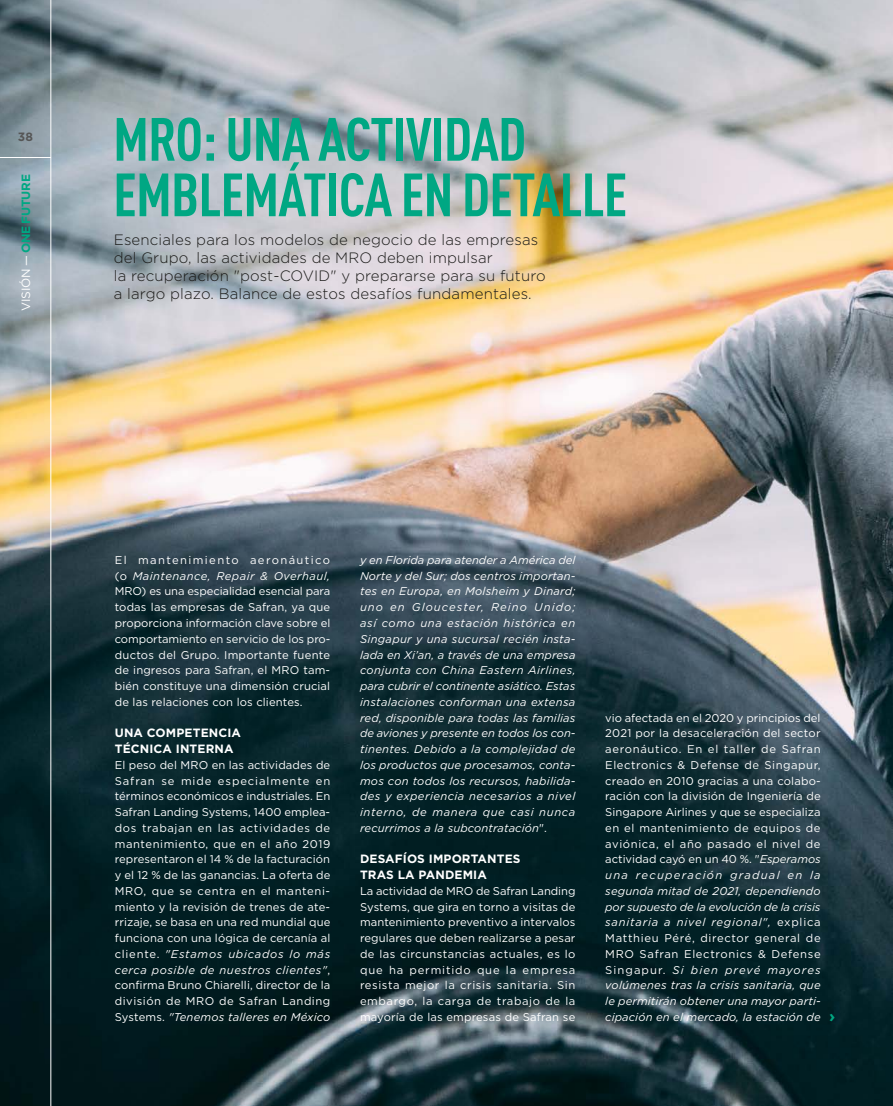
<style>
.page{position:relative;width:893px;height:1106px;background:#fff}
.page>*{position:absolute;margin:0;border:0;box-sizing:border-box;transform-origin:0 0}
.t1{font:700 condensed 60px/55.5px "DIN Pro";letter-spacing:-.015em;color:#00a783}
.t2{font:700 16.5px "Gotham";color:#00a783}
.t3{font:300 15px/18px "Gotham";letter-spacing:.01em;color:#1a1a18}
.t4{font:700 12px/15.8px "Gotham";letter-spacing:.01em;color:#fff}
.t5{font:700 12px "Gotham";letter-spacing:-.02em;color:#00a783}
.t6{font:700 12px "Gotham";color:#565656}
.t7{font:11.25px/15.8px "Gotham";letter-spacing:.01em;color:#fff;text-align:justify}
.t8{font:italic 11.25px/15.8px "Gotham";letter-spacing:.01em;color:#fff;text-align:justify}
.s1{font-weight:400;color:#fff}
.s2{font-style:italic}
.s3{font-style:normal}
</style>
<div class="page">
<img style="left:0;top:0;width:893px;height:1106px">
<hr style="left:0;top:157px;width:51px;height:1px;background:#fff">
<hr style="left:51px;top:0;width:1px;height:1106px;background:#fff">
<p class="t6" style="left:18px;top:129px;width:17px">38</p>
<p class="t5" style="left:18px;top:311px;width:138px;rotate:-90deg"><span class="s1">VISIÓN —</span> ONE FUTURE</p>
<h1 class="t1" style="left:113px;top:107px;width:516px">MRO: UNA ACTIVIDAD<br>EMBLEMÁTICA EN DETALLE</h1>
<h3 class="t3" style="left:114px;top:230px;width:433px">Esenciales para los modelos de negocio de las empresas del Grupo, las actividades de MRO deben impulsar<br>la recuperación "post-COVID" y prepararse para su futuro a largo plazo. Balance de estos desafíos fundamentales.</h3>
<p class="t7" style="left:115px;top:552px;width:217px">El mantenimiento aeronáutico (o <span class="s2">Maintenance, Repair &amp; Overhaul, </span>MRO) es una especialidad esencial para todas las empresas de Safran, ya que proporciona información clave sobre el comportamiento en servicio de los pro&shy;ductos del Grupo. Importante fuente de ingresos para Safran, el MRO tam&shy;bién constituye una dimensión crucial de las relaciones con los clientes.</p>
<p class="t4" style="left:115px;top:725px;width:128px">UNA COMPETENCIA<br>TÉCNICA INTERNA</p>
<p class="t7" style="left:115px;top:756px;width:217px">El peso del MRO en las actividades de Safran se mide especialmente en términos económicos e industriales. En Safran Landing Systems, 1400 emplea&shy;dos trabajan en las actividades de mantenimiento, que en el año 2019 representaron el 14 % de la facturación y el 12 % de las ganancias. La oferta de MRO, que se centra en el manteni&shy;miento y la revisión de trenes de ate&shy;rrizaje, se basa en una red mundial que funciona con una lógica de cercanía al cliente. <span class="s2">"Estamos ubicados lo más cerca posible de nuestros clientes"</span>, confirma Bruno Chiarelli, director de la división de MRO de Safran Landing Systems. <span class="s2">"Tenemos talleres en México</span></p>
<p class="t8" style="left:360px;top:552px;width:217px">y en Florida para atender a América del Norte y del Sur; dos centros importan&shy;tes en Europa, en Molsheim y Dinard; uno en Gloucester, Reino Unido; así como una estación histórica en Singapur y una sucursal recién insta&shy;lada en Xi’an, a través de una empresa conjunta con China Eastern Airlines, para cubrir el continente asiático. Estas instalaciones conforman una extensa red, disponible para todas las familias de aviones y presente en todos los con&shy;tinentes. Debido a la complejidad de los productos que procesamos, conta&shy;mos con todos los recursos, habilida&shy;des y experiencia necesarios a nivel interno, de manera que casi nunca recurrimos a la subcontratación<span class="s3">".</span></p>
<p class="t4" style="left:360px;top:851px;width:162px">DESAFÍOS IMPORTANTES<br>TRAS LA PANDEMIA</p>
<p class="t7" style="left:360px;top:882px;width:217px">La actividad de MRO de Safran Landing Systems, que gira en torno a visitas de mantenimiento preventivo a intervalos regulares que deben realizarse a pesar de las circunstancias actuales, es lo que ha permitido que la empresa resista mejor la crisis sanitaria. Sin embargo, la carga de trabajo de la mayoría de las empresas de Safran se</p>
<p class="t7" style="left:605px;top:709px;width:217px">vio afectada en el 2020 y principios del 2021 por la desaceleración del sector aeronáutico. En el taller de Safran Electronics &amp; Defense de Singapur, creado en 2010 gracias a una colabo&shy;ración con la división de Ingeniería de Singapore Airlines y que se especializa en el mantenimiento de equipos de aviónica, el año pasado el nivel de actividad cayó en un 40 %. "<span class="s2">Esperamos una recuperación gradual en la segunda mitad de 2021, dependiendo por supuesto de la evolución de la crisis sanitaria a nivel regional",</span> explica Matthieu Péré, director general de MRO Safran Electronics &amp; Defense Singapur. <span class="s2">Si bien prevé mayores volúmenes tras la crisis sanitaria, que le permitirán obtener una mayor parti&shy;cipación en el mercado, la estación de</span></p>
<h2 class="t2" style="left:829px;top:1004px;width:8px">›</h2>
</div>
